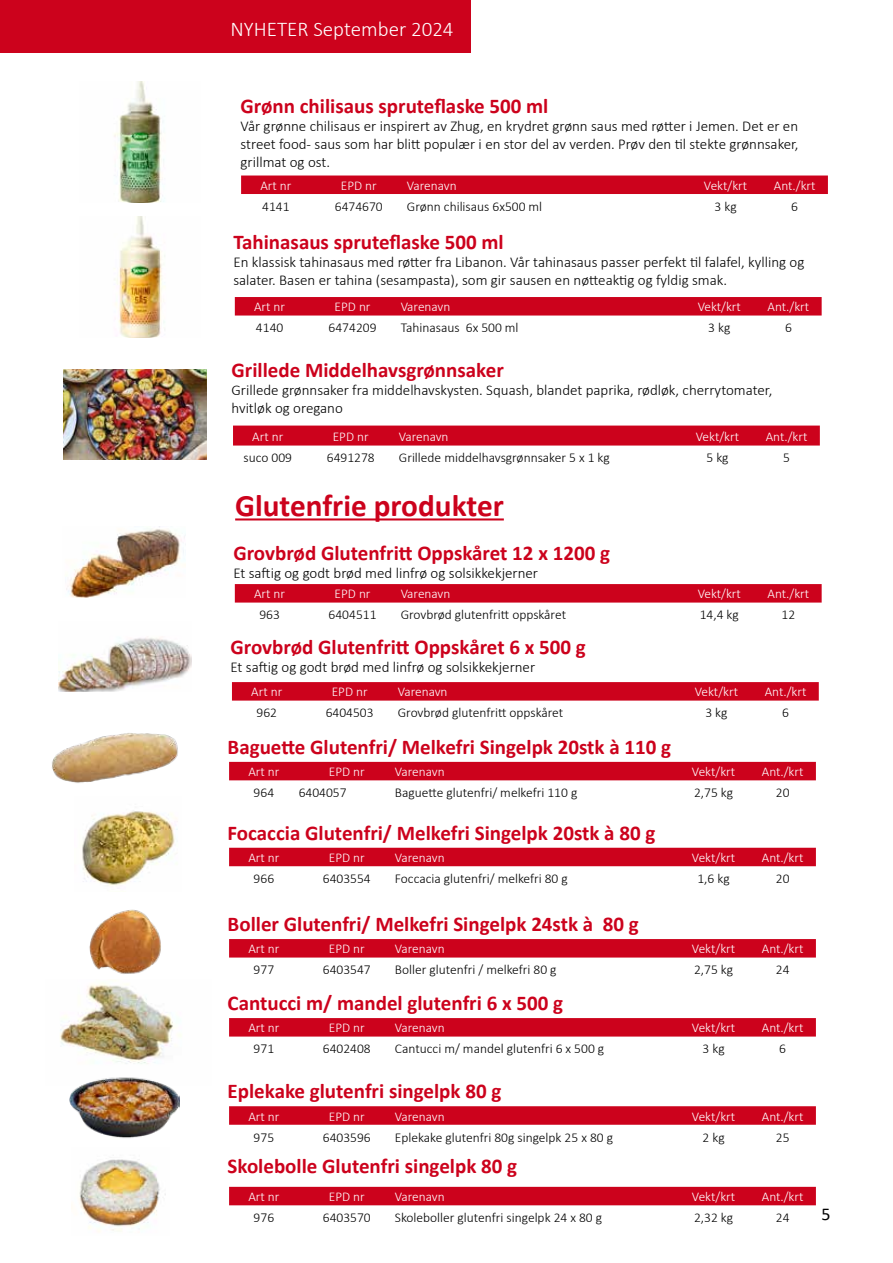
<style>
.page{position:relative;width:893px;height:1263px;background:#fff}
.page>*{position:absolute;margin:0;border:0;box-sizing:border-box;transform-origin:0 0}
.t1{font:700 31.2px "Calibri";color:#cc021c}
.t2{font:700 21px "Calibri";color:#cc021c}
.t3{font:300 21px "Calibri";color:#fff}
.t4{font:18px "Calibri";color:#000}
.t5{font:300 15px/18px "Calibri";color:#000}
.t6{font:300 13.5px "Calibri";color:#000}
.t7{font:300 13.35px "Calibri";color:#fff}
</style>
<div class="page">
<hr style="left:235px;top:518px;width:269px;height:2px;background:#cc021c">
<div style="left:241px;top:176px;width:587px;height:18px;background:#cc021c"></div>
<div style="left:235px;top:297px;width:587px;height:18px;background:#cc021c"></div>
<div style="left:233px;top:426px;width:587px;height:20px;background:#cc021c"></div>
<svg style="left:235px;top:584px;width:587px;height:19px;background:#cd0821"></svg>
<svg style="left:232px;top:682px;width:587px;height:19px;background:#cd0821"></svg>
<div style="left:229px;top:762px;width:587px;height:18px;background:#cc021c"></div>
<div style="left:229px;top:848px;width:587px;height:18px;background:#cc021c"></div>
<div style="left:229px;top:939px;width:587px;height:18px;background:#cc021c"></div>
<div style="left:229px;top:1018px;width:587px;height:18px;background:#cc021c"></div>
<svg style="left:229px;top:1106px;width:587px;height:19px;background:#cd0821"></svg>
<div style="left:229px;top:1187px;width:587px;height:18px;background:#cc021c"></div>
<div style="left:0;top:0;width:471px;height:52px;background:#cc021c"></div>
<img style="left:64px;top:369px;width:143px;height:90px">
<img style="left:115px;top:216px;width:50px;height:122px">
<img style="left:114px;top:81px;width:51px;height:122px">
<img style="left:59px;top:638px;width:132px;height:54px">
<img style="left:66px;top:526px;width:118px;height:71px">
<img style="left:52px;top:733px;width:126px;height:50px">
<img style="left:82px;top:811px;width:96px;height:75px">
<img style="left:89px;top:909px;width:72px;height:65px">
<img style="left:60px;top:982px;width:121px;height:82px">
<img style="left:69px;top:1077px;width:110px;height:61px">
<img style="left:79px;top:1159px;width:87px;height:73px">
<h2 class="t3" style="left:230px;top:16px;width:225px">NYHETER September 2024</h2>
<h2 class="t2" style="left:241px;top:91px;width:309px">Grønn chilisaus spruteflaske 500 ml</h2>
<p class="t5" style="left:241px;top:116px;width:560px;text-align:justify">Vår grønne chilisaus er inspirert av Zhug, en krydret grønn saus med røtter i Jemen. Det er en street food- saus som har blitt populær i en stor del av verden. Prøv den til stekte grønnsaker, grillmat og ost.</p>
<p class="t7" style="left:260px;top:177px;width:33px">Art nr</p>
<p class="t7" style="left:341px;top:177px;width:37px">EPD nr</p>
<p class="t7" style="left:407px;top:177px;width:51px">Varenavn</p>
<p class="t7" style="left:704px;top:177px;width:45px">Vekt/krt</p>
<p class="t7" style="left:774px;top:177px;width:43px">Ant./krt</p>
<p class="t6" style="left:262px;top:198px;width:29px">4141</p>
<p class="t6" style="left:335px;top:198px;width:49px">6474670</p>
<p class="t6" style="left:407px;top:198px;width:137px">Grønn chilisaus 6x500 ml</p>
<p class="t6" style="left:714px;top:198px;width:24px">3 kg</p>
<p class="t6" style="left:791px;top:198px;width:8px">6</p>
<h2 class="t2" style="left:233px;top:227px;width:272px">Tahinasaus spruteflaske 500 ml</h2>
<p class="t5" style="left:233px;top:252px;width:573px">En klassisk tahinasaus med røtter fra Libanon. Vår tahinasaus passer perfekt til falafel, kylling og salater. Basen er tahina (sesampasta), som gir sausen en nøtteaktig og fyldig smak.</p>
<p class="t7" style="left:254px;top:299px;width:33px">Art nr</p>
<p class="t7" style="left:335px;top:299px;width:37px">EPD nr</p>
<p class="t7" style="left:401px;top:299px;width:51px">Varenavn</p>
<p class="t7" style="left:698px;top:299px;width:45px">Vekt/krt</p>
<p class="t7" style="left:768px;top:299px;width:43px">Ant./krt</p>
<p class="t6" style="left:256px;top:319px;width:29px">4140</p>
<p class="t6" style="left:329px;top:319px;width:49px">6474209</p>
<p class="t6" style="left:401px;top:319px;width:119px">Tahinasaus 6x 500 ml</p>
<p class="t6" style="left:708px;top:319px;width:24px">3 kg</p>
<p class="t6" style="left:785px;top:319px;width:8px">6</p>
<h2 class="t2" style="left:232px;top:355px;width:274px">Grillede Middelhavsgrønnsaker</h2>
<p class="t5" style="left:232px;top:381px;width:542px">Grillede grønnsaker fra middelhavskysten. Squash, blandet paprika, rødløk, cherrytomater, hvitløk og oregano</p>
<p class="t7" style="left:252px;top:428px;width:33px">Art nr</p>
<p class="t7" style="left:333px;top:428px;width:37px">EPD nr</p>
<p class="t7" style="left:399px;top:428px;width:51px">Varenavn</p>
<p class="t7" style="left:696px;top:428px;width:45px">Vekt/krt</p>
<p class="t7" style="left:766px;top:428px;width:43px">Ant./krt</p>
<p class="t6" style="left:244px;top:449px;width:50px">suco 009</p>
<p class="t6" style="left:327px;top:449px;width:49px">6491278</p>
<p class="t6" style="left:399px;top:449px;width:213px">Grillede middelhavsgrønnsaker 5 x 1 kg</p>
<p class="t6" style="left:706px;top:449px;width:24px">5 kg</p>
<p class="t6" style="left:783px;top:449px;width:8px">5</p>
<h1 class="t1" style="left:235px;top:483px;width:270px">Glutenfrie produkter</h1>
<h2 class="t2" style="left:233px;top:538px;width:378px">Grovbrød Glutenfritt Oppskåret 12 x 1200 g</h2>
<p class="t5" style="left:233px;top:563px;width:306px">Et saftig og godt brød med linfrø og solsikkekjerner</p>
<p class="t7" style="left:254px;top:586px;width:33px">Art nr</p>
<p class="t7" style="left:335px;top:586px;width:37px">EPD nr</p>
<p class="t7" style="left:401px;top:586px;width:51px">Varenavn</p>
<p class="t7" style="left:698px;top:586px;width:45px">Vekt/krt</p>
<p class="t7" style="left:768px;top:586px;width:43px">Ant./krt</p>
<p class="t6" style="left:259px;top:606px;width:22px">963</p>
<p class="t6" style="left:329px;top:606px;width:49px">6404511</p>
<p class="t6" style="left:401px;top:606px;width:167px">Grovbrød glutenfritt oppskåret</p>
<p class="t6" style="left:700px;top:606px;width:41px">14,4 kg</p>
<p class="t6" style="left:782px;top:606px;width:15px">12</p>
<h2 class="t2" style="left:230px;top:632px;width:357px">Grovbrød Glutenfritt Oppskåret 6 x 500 g</h2>
<p class="t5" style="left:230px;top:657px;width:306px">Et saftig og godt brød med linfrø og solsikkekjerner</p>
<p class="t7" style="left:251px;top:684px;width:33px">Art nr</p>
<p class="t7" style="left:332px;top:684px;width:37px">EPD nr</p>
<p class="t7" style="left:398px;top:684px;width:51px">Varenavn</p>
<p class="t7" style="left:695px;top:684px;width:45px">Vekt/krt</p>
<p class="t7" style="left:765px;top:684px;width:43px">Ant./krt</p>
<p class="t6" style="left:257px;top:704px;width:22px">962</p>
<p class="t6" style="left:326px;top:704px;width:49px">6404503</p>
<p class="t6" style="left:398px;top:704px;width:167px">Grovbrød glutenfritt oppskåret</p>
<p class="t6" style="left:705px;top:704px;width:24px">3 kg</p>
<p class="t6" style="left:782px;top:704px;width:8px">6</p>
<h2 class="t2" style="left:228px;top:732px;width:445px">Baguette Glutenfri/ Melkefri Singelpk 20stk à 110 g</h2>
<p class="t7" style="left:248px;top:763px;width:33px">Art nr</p>
<p class="t7" style="left:329px;top:763px;width:37px">EPD nr</p>
<p class="t7" style="left:395px;top:763px;width:51px">Varenavn</p>
<p class="t7" style="left:692px;top:763px;width:45px">Vekt/krt</p>
<p class="t7" style="left:762px;top:763px;width:43px">Ant./krt</p>
<p class="t6" style="left:254px;top:784px;width:22px">964</p>
<p class="t6" style="left:299px;top:784px;width:49px">6404057</p>
<p class="t6" style="left:395px;top:784px;width:184px">Baguette glutenfri/ melkefri 110 g</p>
<p class="t6" style="left:694px;top:784px;width:41px">2,75 kg</p>
<p class="t6" style="left:776px;top:784px;width:15px">20</p>
<h2 class="t2" style="left:228px;top:818px;width:429px">Focaccia Glutenfri/ Melkefri Singelpk 20stk à 80 g</h2>
<p class="t7" style="left:248px;top:849px;width:33px">Art nr</p>
<p class="t7" style="left:329px;top:849px;width:37px">EPD nr</p>
<p class="t7" style="left:395px;top:849px;width:51px">Varenavn</p>
<p class="t7" style="left:692px;top:849px;width:45px">Vekt/krt</p>
<p class="t7" style="left:762px;top:849px;width:43px">Ant./krt</p>
<p class="t6" style="left:254px;top:870px;width:22px">966</p>
<p class="t6" style="left:323px;top:870px;width:49px">6403554</p>
<p class="t6" style="left:395px;top:870px;width:174px">Foccacia glutenfri/ melkefri 80 g</p>
<p class="t6" style="left:697px;top:870px;width:34px">1,6 kg</p>
<p class="t6" style="left:776px;top:870px;width:15px">20</p>
<h2 class="t2" style="left:228px;top:909px;width:413px">Boller Glutenfri/ Melkefri Singelpk 24stk à 80 g</h2>
<p class="t7" style="left:248px;top:940px;width:33px">Art nr</p>
<p class="t7" style="left:329px;top:940px;width:37px">EPD nr</p>
<p class="t7" style="left:395px;top:940px;width:51px">Varenavn</p>
<p class="t7" style="left:692px;top:940px;width:45px">Vekt/krt</p>
<p class="t7" style="left:762px;top:940px;width:43px">Ant./krt</p>
<p class="t6" style="left:254px;top:961px;width:22px">977</p>
<p class="t6" style="left:323px;top:961px;width:49px">6403547</p>
<p class="t6" style="left:395px;top:961px;width:163px">Boller glutenfri / melkefri 80 g</p>
<p class="t6" style="left:694px;top:961px;width:41px">2,75 kg</p>
<p class="t6" style="left:776px;top:961px;width:15px">24</p>
<h2 class="t2" style="left:228px;top:988px;width:337px">Cantucci m/ mandel glutenfri 6 x 500 g</h2>
<p class="t7" style="left:248px;top:1019px;width:33px">Art nr</p>
<p class="t7" style="left:329px;top:1019px;width:37px">EPD nr</p>
<p class="t7" style="left:395px;top:1019px;width:51px">Varenavn</p>
<p class="t7" style="left:692px;top:1019px;width:45px">Vekt/krt</p>
<p class="t7" style="left:762px;top:1019px;width:43px">Ant./krt</p>
<p class="t6" style="left:254px;top:1040px;width:22px">971</p>
<p class="t6" style="left:323px;top:1040px;width:49px">6402408</p>
<p class="t6" style="left:395px;top:1040px;width:211px">Cantucci m/ mandel glutenfri 6 x 500 g</p>
<p class="t6" style="left:702px;top:1040px;width:24px">3 kg</p>
<p class="t6" style="left:779px;top:1040px;width:8px">6</p>
<h2 class="t2" style="left:228px;top:1076px;width:275px">Eplekake glutenfri singelpk 80 g</h2>
<p class="t7" style="left:248px;top:1108px;width:33px">Art nr</p>
<p class="t7" style="left:329px;top:1108px;width:37px">EPD nr</p>
<p class="t7" style="left:395px;top:1108px;width:51px">Varenavn</p>
<p class="t7" style="left:692px;top:1108px;width:45px">Vekt/krt</p>
<p class="t7" style="left:762px;top:1108px;width:43px">Ant./krt</p>
<p class="t6" style="left:254px;top:1129px;width:22px">975</p>
<p class="t6" style="left:323px;top:1129px;width:49px">6403596</p>
<p class="t6" style="left:395px;top:1129px;width:220px">Eplekake glutenfri 80g singelpk 25 x 80 g</p>
<p class="t6" style="left:702px;top:1129px;width:24px">2 kg</p>
<p class="t6" style="left:776px;top:1129px;width:15px">25</p>
<h2 class="t2" style="left:228px;top:1151px;width:291px">Skolebolle Glutenfri singelpk 80 g</h2>
<p class="t7" style="left:248px;top:1188px;width:33px">Art nr</p>
<p class="t7" style="left:329px;top:1188px;width:37px">EPD nr</p>
<p class="t7" style="left:395px;top:1188px;width:51px">Varenavn</p>
<p class="t7" style="left:692px;top:1188px;width:45px">Vekt/krt</p>
<p class="t7" style="left:762px;top:1188px;width:43px">Ant./krt</p>
<p class="t6" style="left:254px;top:1209px;width:22px">976</p>
<p class="t6" style="left:323px;top:1209px;width:49px">6403570</p>
<p class="t6" style="left:395px;top:1209px;width:209px">Skoleboller glutenfri singelpk 24 x 80 g</p>
<p class="t6" style="left:694px;top:1209px;width:41px">2,32 kg</p>
<p class="t6" style="left:776px;top:1209px;width:15px">24</p>
<p class="t4" style="left:821px;top:1201px;width:11px">5</p>
</div>
